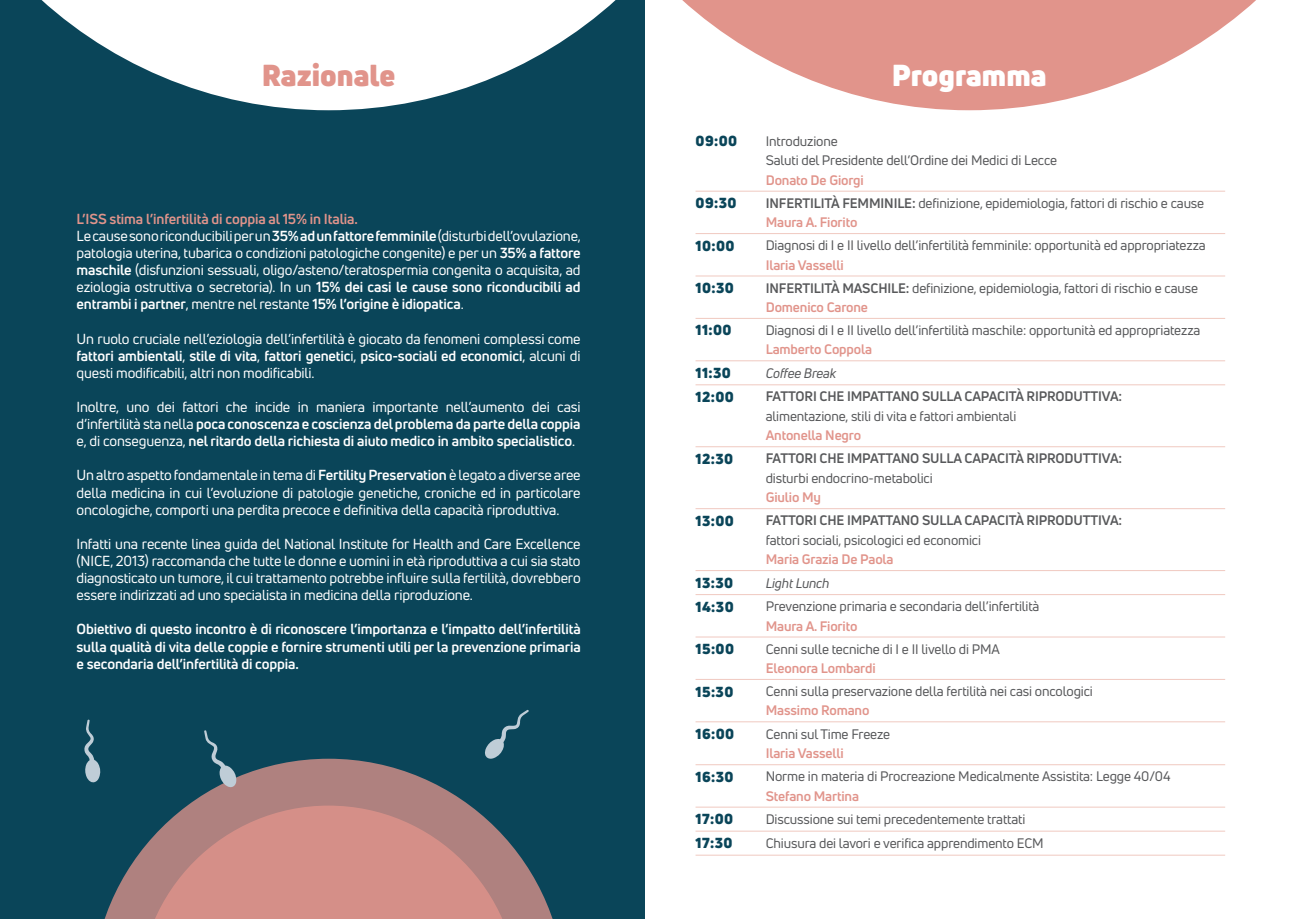
<style>
.page{position:relative;width:1289px;height:919px;background:#fff}
.page>*{position:absolute;margin:0;border:0;box-sizing:border-box;transform-origin:0 0}
.t1{font:900 29.7px "Uni Neue";color:#e1948b}
.t2{font:900 29.7px "Uni Neue";color:#fff}
.t3{font:14.25px/17.1px "Uni Neue";letter-spacing:-.01em;color:#fff;text-align:justify}
.t4{font:700 14.25px/17.1px "Uni Neue";letter-spacing:-.01em;color:#fff;text-align:justify}
.t5{font:900 14.25px "Uni Neue";letter-spacing:.03em;color:#0a4559}
.t6{font:13.5px/19.5px "Uni Neue";letter-spacing:-.01em;color:#57585a}
.t7{font:700 13.5px "Uni Neue";letter-spacing:-.01em;color:#e1948b}
.t8{font:700 13.5px "Uni Neue";letter-spacing:-.01em;color:#57585a}
.t9{font:italic 13.5px "Uni Neue";letter-spacing:-.01em;color:#57585a}
.s1{font-weight:700;color:#e1948b}
.s2{font-weight:700}
.s3{font-weight:400}
</style>
<div class="page">
<div style="left:0;top:0;width:644px;height:918px;background:#0a4559"></div>
<hr style="left:695px;top:191px;width:58px;height:1px;background:#f0c9c0">
<hr style="left:753px;top:191px;width:472px;height:1px;background:#f0c9c0">
<hr style="left:695px;top:233px;width:58px;height:1px;background:#f0c9c0">
<hr style="left:753px;top:233px;width:472px;height:1px;background:#f0c9c0">
<hr style="left:695px;top:276px;width:58px;height:1px;background:#f0c9c0">
<hr style="left:753px;top:276px;width:472px;height:1px;background:#f0c9c0">
<hr style="left:695px;top:318px;width:58px;height:1px;background:#f0c9c0">
<hr style="left:753px;top:318px;width:472px;height:1px;background:#f0c9c0">
<hr style="left:695px;top:360px;width:58px;height:1px;background:#f0c9c0">
<hr style="left:753px;top:360px;width:472px;height:1px;background:#f0c9c0">
<hr style="left:695px;top:384px;width:58px;height:1px;background:#f0c9c0">
<hr style="left:753px;top:384px;width:472px;height:1px;background:#f0c9c0">
<hr style="left:695px;top:446px;width:58px;height:1px;background:#f0c9c0">
<hr style="left:753px;top:446px;width:472px;height:1px;background:#f0c9c0">
<hr style="left:695px;top:508px;width:58px;height:1px;background:#f0c9c0">
<hr style="left:753px;top:508px;width:472px;height:1px;background:#f0c9c0">
<hr style="left:695px;top:570px;width:58px;height:1px;background:#f0c9c0">
<hr style="left:753px;top:570px;width:472px;height:1px;background:#f0c9c0">
<hr style="left:695px;top:594px;width:58px;height:1px;background:#f0c9c0">
<hr style="left:753px;top:594px;width:472px;height:1px;background:#f0c9c0">
<hr style="left:695px;top:636px;width:58px;height:1px;background:#f0c9c0">
<hr style="left:753px;top:636px;width:472px;height:1px;background:#f0c9c0">
<hr style="left:695px;top:679px;width:58px;height:1px;background:#f0c9c0">
<hr style="left:753px;top:679px;width:472px;height:1px;background:#f0c9c0">
<hr style="left:695px;top:721px;width:58px;height:1px;background:#f0c9c0">
<hr style="left:753px;top:721px;width:472px;height:1px;background:#f0c9c0">
<hr style="left:695px;top:764px;width:58px;height:1px;background:#f0c9c0">
<hr style="left:753px;top:764px;width:472px;height:1px;background:#f0c9c0">
<hr style="left:695px;top:806px;width:58px;height:1px;background:#f0c9c0">
<hr style="left:753px;top:806px;width:472px;height:1px;background:#f0c9c0">
<hr style="left:695px;top:830px;width:58px;height:1px;background:#f0c9c0">
<hr style="left:753px;top:830px;width:472px;height:1px;background:#f0c9c0">
<hr style="left:695px;top:854px;width:58px;height:1px;background:#f0c9c0">
<hr style="left:753px;top:854px;width:472px;height:1px;background:#f0c9c0">
<svg style="left:41px;top:0;width:499px;height:110px;fill:#fff"></svg>
<svg style="left:540px;top:0;width:716px;height:110px;fill:#e1948b"></svg>
<svg style="left:92px;top:758px;width:461px;height:160px"></svg>
<svg style="left:139px;top:805px;width:379px;height:113px;background:#bf8783"></svg>
<svg style="left:485px;top:709px;width:44px;height:49px"></svg>
<svg style="left:204px;top:730px;width:32px;height:57px"></svg>
<svg style="left:84px;top:719px;width:17px;height:63px"></svg>
<h1 class="t1" style="left:262px;top:55px;width:135px">Razionale</h1>
<h1 class="t2" style="left:891px;top:55px;width:156px">Programma</h1>
<p class="t3" style="left:77px;top:210px;width:506px;text-align:left"><span class="s1">L’ISS stima l’infertilità di coppia al 15% in Italia.<br></span>Le cause sono riconducibili per un <span class="s2">35% ad un fattore femminile</span> (disturbi dell’ovulazione, patologia uterina, tubarica o condizioni patologiche congenite) e per un <span class="s2">35% a fattore maschile</span> (disfunzioni sessuali, oligo/asteno/teratospermia congenita o acquisita, ad eziologia ostruttiva o secretoria). In un <span class="s2">15% dei casi le cause sono riconducibili ad entrambi i partner</span>, mentre nel restante <span class="s2">15% l’origine è idiopatica</span>.</p>
<p class="t3" style="left:77px;top:330px;width:505px">Un ruolo cruciale nell’eziologia dell’infertilità è giocato da fenomeni complessi come <span class="s2">fattori ambientali</span>, <span class="s2">stile di vita</span>, <span class="s2">fattori genetic</span>i, <span class="s2">psico-sociali ed economici</span>, alcuni di questi modificabili, altri non modificabili.</p>
<p class="t4" style="left:77px;top:398px;width:505px"><span class="s3">Inoltre, uno dei fattori che incide in maniera importante nell’aumento dei casi d’infertilità sta nella</span> poca conoscenza e coscienza del problema da parte della coppia <span class="s3">e, di conseguenza,</span> nel ritardo della richiesta di aiuto medico in ambito specialistico<span class="s3">.</span></p>
<p class="t3" style="left:77px;top:466px;width:505px">Un altro aspetto fondamentale in tema di <span class="s2">Fertility Preservation</span> è legato a diverse aree della medicina in cui l’evoluzione di patologie genetiche, croniche ed in particolare oncologiche, comporti una perdita precoce e definitiva della capacità riproduttiva.</p>
<p class="t3" style="left:77px;top:535px;width:505px">Infatti una recente linea guida del National Institute for Health and Care Excellence (NICE, 2013) raccomanda che tutte le donne e uomini in età riproduttiva a cui sia stato diagnosticato un tumore, il cui trattamento potrebbe influire sulla fertilità, dovrebbero essere indirizzati ad uno specialista in medicina della riproduzione.</p>
<p class="t4" style="left:77px;top:620px;width:505px">Obiettivo di questo incontro è di riconoscere l’importanza e l’impatto dell’infertilità sulla qualità di vita delle coppie e fornire strumenti utili per la prevenzione primaria e secondaria dell’infertilità di coppia.</p>
<p class="t5" style="left:695px;top:131px;width:43px">09:00</p>
<p class="t6" style="left:765px;top:131px;width:293px">Introduzione<br>Saluti del Presidente dell’Ordine dei Medici di Lecce</p>
<p class="t7" style="left:765px;top:171px;width:100px">Donato De Giorgi</p>
<p class="t5" style="left:695px;top:193px;width:43px">09:30</p>
<p class="t6" style="left:765px;top:193px;width:440px"><span class="s2">INFERTILITÀ FEMMINILE:</span> definizione, epidemiologia, fattori di rischio e cause<br><span class="s1">Maura A. Fiorito</span></p>
<p class="t5" style="left:695px;top:235px;width:41px">10:00</p>
<p class="t6" style="left:765px;top:235px;width:441px">Diagnosi di I e II livello dell’infertilità femminile: opportunità ed appropriatezza</p>
<p class="t7" style="left:765px;top:256px;width:79px">Ilaria Vasselli</p>
<p class="t5" style="left:695px;top:278px;width:40px">10:30</p>
<p class="t6" style="left:765px;top:278px;width:434px"><span class="s2">INFERTILITÀ MASCHILE:</span> definizione, epidemiologia, fattori di rischio e cause<br><span class="s1">Domenico Carone</span></p>
<p class="t5" style="left:695px;top:320px;width:38px">11:00</p>
<p class="t6" style="left:765px;top:320px;width:436px">Diagnosi di I e II livello dell’infertilità maschile: opportunità ed appropriatezza</p>
<p class="t7" style="left:765px;top:341px;width:108px">Lamberto Coppola</p>
<p class="t5" style="left:695px;top:363px;width:37px">11:30</p>
<p class="t9" style="left:765px;top:364px;width:72px">Coffee Break</p>
<p class="t5" style="left:695px;top:387px;width:40px">12:00</p>
<p class="t8" style="left:765px;top:388px;width:358px">FATTORI CHE IMPATTANO SULLA CAPACITÀ RIPRODUTTIVA:</p>
<p class="t6" style="left:765px;top:406px;width:252px">alimentazione, stili di vita e fattori ambientali</p>
<p class="t7" style="left:765px;top:427px;width:97px">Antonella Negro</p>
<p class="t5" style="left:695px;top:448px;width:39px">12:30</p>
<p class="t8" style="left:765px;top:450px;width:358px">FATTORI CHE IMPATTANO SULLA CAPACITÀ RIPRODUTTIVA:</p>
<p class="t6" style="left:765px;top:468px;width:169px">disturbi endocrino-metabolici</p>
<p class="t7" style="left:765px;top:489px;width:57px">Giulio My</p>
<p class="t5" style="left:695px;top:510px;width:40px">13:00</p>
<p class="t8" style="left:765px;top:512px;width:358px">FATTORI CHE IMPATTANO SULLA CAPACITÀ RIPRODUTTIVA:</p>
<p class="t6" style="left:765px;top:530px;width:217px">fattori sociali, psicologici ed economici</p>
<p class="t7" style="left:765px;top:551px;width:129px">Maria Grazia De Paola</p>
<p class="t5" style="left:695px;top:572px;width:39px">13:30</p>
<p class="t9" style="left:765px;top:574px;width:65px">Light Lunch</p>
<p class="t5" style="left:695px;top:596px;width:40px">14:30</p>
<p class="t6" style="left:765px;top:596px;width:275px">Prevenzione primaria e secondaria dell’infertilità</p>
<p class="t7" style="left:765px;top:617px;width:93px">Maura A. Fiorito</p>
<p class="t5" style="left:695px;top:639px;width:40px">15:00</p>
<p class="t6" style="left:765px;top:638px;width:236px">Cenni sulle tecniche di I e II livello di PMA</p>
<p class="t7" style="left:765px;top:659px;width:111px">Eleonora Lombardi</p>
<p class="t5" style="left:695px;top:681px;width:39px">15:30</p>
<p class="t6" style="left:765px;top:681px;width:329px">Cenni sulla preservazione della fertilità nei casi oncologici</p>
<p class="t7" style="left:765px;top:702px;width:105px">Massimo Romano</p>
<p class="t5" style="left:695px;top:723px;width:40px">16:00</p>
<p class="t6" style="left:765px;top:723px;width:126px">Cenni sul Time Freeze</p>
<p class="t7" style="left:765px;top:744px;width:79px">Ilaria Vasselli</p>
<p class="t5" style="left:695px;top:766px;width:40px">16:30</p>
<p class="t6" style="left:765px;top:766px;width:406px">Norme in materia di Procreazione Medicalmente Assistita: Legge 40/04</p>
<p class="t7" style="left:765px;top:787px;width:95px">Stefano Martina</p>
<p class="t5" style="left:695px;top:809px;width:39px">17:00</p>
<p class="t6" style="left:765px;top:809px;width:261px">Discussione sui temi precedentemente trattati</p>
<p class="t5" style="left:695px;top:833px;width:39px">17:30</p>
<p class="t6" style="left:765px;top:833px;width:279px">Chiusura dei lavori e verifica apprendimento ECM</p>
</div>
